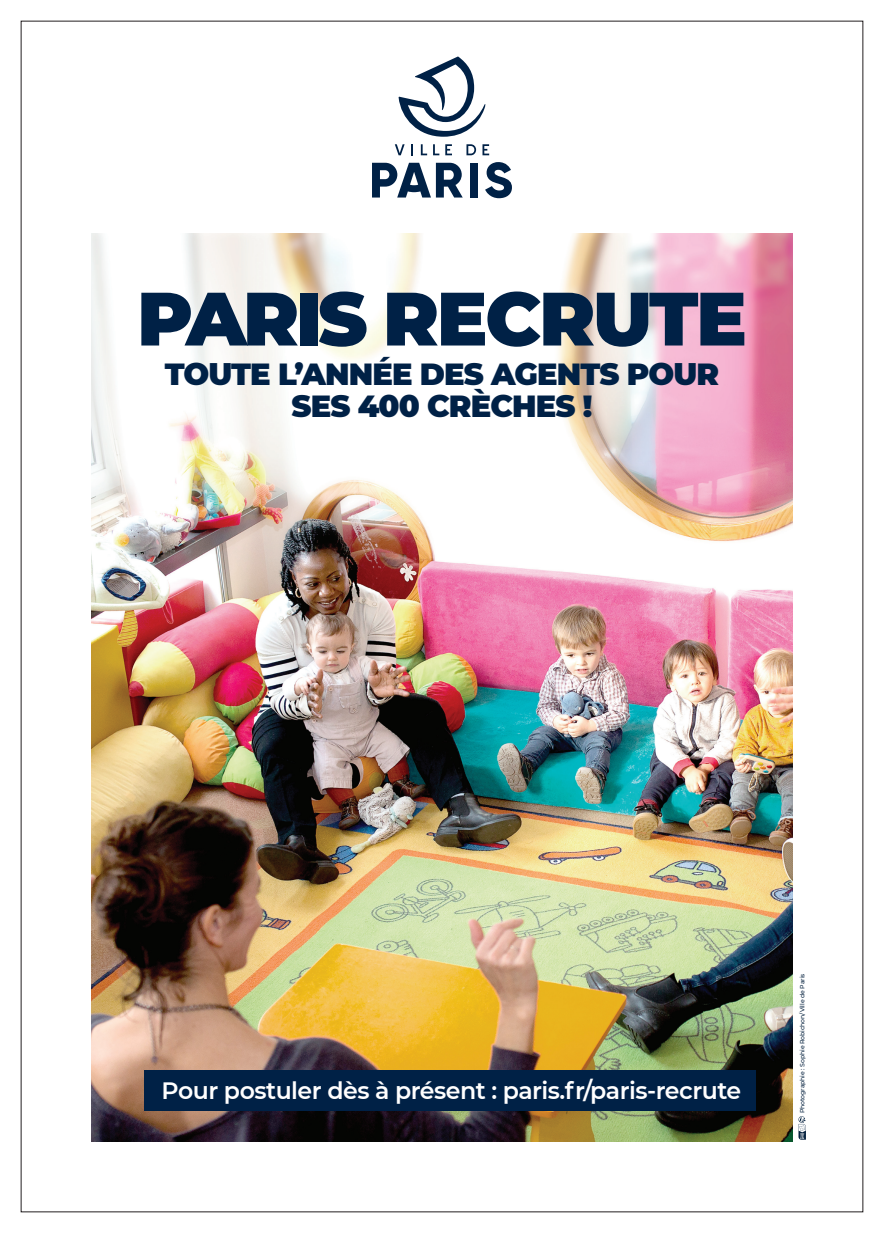
<style>
.page{position:relative;width:884px;height:1233px;background:#fff}
.page>*{position:absolute;margin:0;border:0;box-sizing:border-box;transform-origin:0 0}
.t1{font:900 75.4px "Montserrat";letter-spacing:-.035em;color:#002146}
.t2{font:900 30.5px/32px "Montserrat";letter-spacing:-.03em;color:#002146;text-align:center}
.t3{font:600 23.6px "Montserrat";letter-spacing:-.02em;color:#fff}
.t4{font:500 6.1px "Montserrat";letter-spacing:-.01em;color:#06223f}
</style>
<div class="page">
<div style="left:470px;top:163px;width:8px;height:34px;background:#002146"></div>
<svg style="left:372px;top:163px;width:91px;height:34px"></svg>
<svg style="left:485px;top:162px;width:27px;height:36px"></svg>
<svg style="left:395px;top:144px;width:10px;height:11px"></svg>
<svg style="left:411px;top:144px;width:2px;height:11px"></svg>
<svg style="left:421px;top:144px;width:6px;height:11px"></svg>
<svg style="left:433px;top:144px;width:6px;height:11px"></svg>
<svg style="left:466px;top:144px;width:10px;height:11px"></svg>
<svg style="left:482px;top:144px;width:7px;height:11px"></svg>
<svg style="left:445px;top:144px;width:7px;height:11px"></svg>
<svg style="left:398px;top:56px;width:88px;height:81px"></svg>
<img style="left:92px;top:234px;width:700px;height:907px">
<div style="left:144px;top:1070px;width:612px;height:40px;background:#002146"></div>
<svg style="left:798px;top:1116px;width:8px;height:23px"></svg>
<h1 class="t1" style="left:137px;top:262px;width:611px">PARIS RECRUTE</h1>
<p class="t2" style="left:165px;top:356px;width:556px">TOUTE L’ANNÉE DES AGENTS POUR<br>SES 400 CRÈCHES !</p>
<p class="t3" style="left:162px;top:1074px;width:581px">Pour postuler dès à présent : paris.fr/paris-recrute</p>
<p class="t4" style="left:798px;top:1113px;width:141px;rotate:-90deg">Photographie : Sophie Robichon/Ville de Paris</p>
</div>
